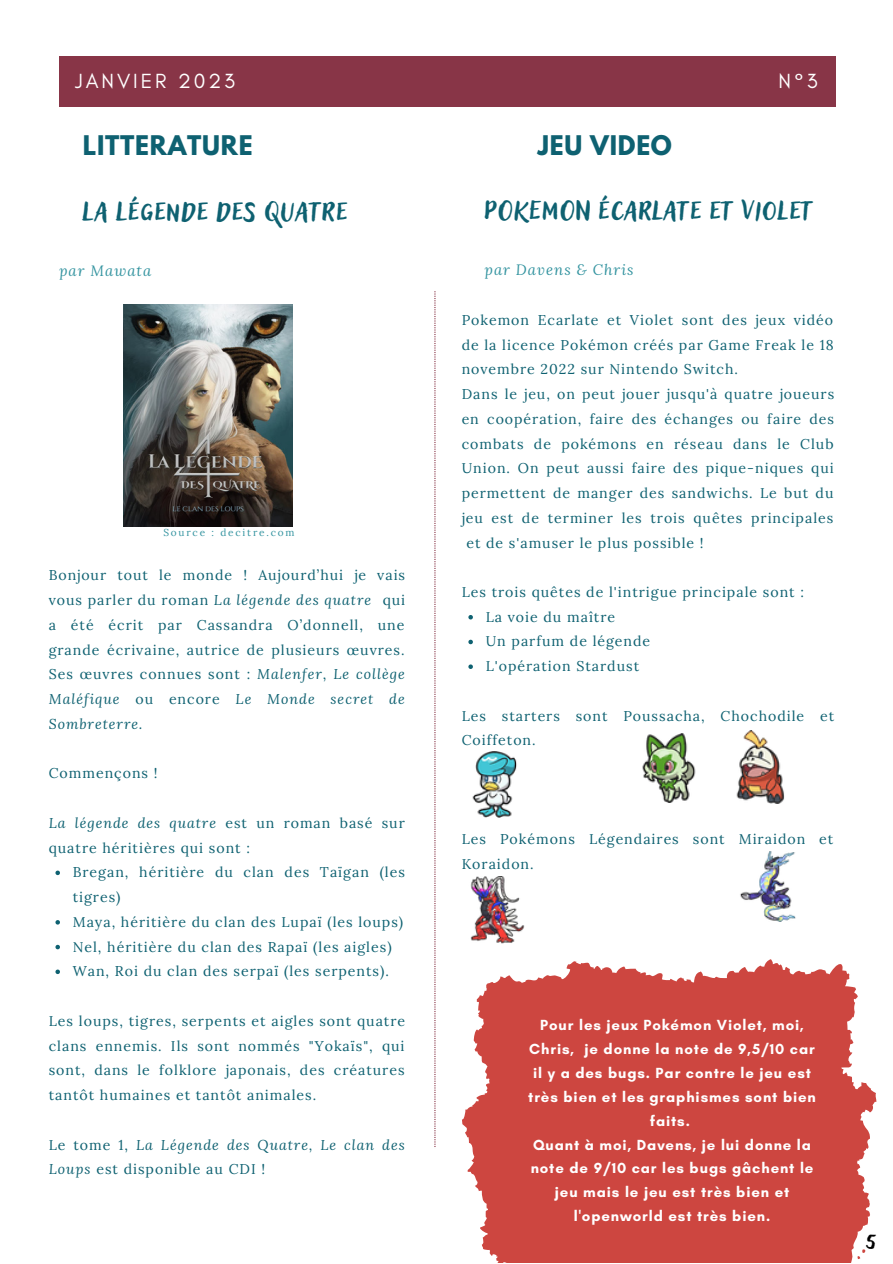
<style>
.page{position:relative;width:893px;height:1264px;background:#fff}
.page>*{position:absolute;margin:0;border:0;box-sizing:border-box;transform-origin:0 0}
.t1{font:34.8px "Adlery Pro Blockletter";letter-spacing:.03em;color:#0e6171}
.t2{font:30px "Adlery Pro Blockletter";color:#000}
.t3{font:700 24px "League Spartan";letter-spacing:.03em;color:#0e6171}
.t4{font:20.85px "Glacial Indifference";letter-spacing:.14em;color:#fff}
.t5{font:700 15px/23.9px "Glacial Indifference";letter-spacing:.06em;color:#fff;text-align:center}
.t6{font:italic 14.85px "Lora";letter-spacing:.07em;color:#3494a0}
.t7{font:14.1px/24.8px "Lora";letter-spacing:.07em;color:#0e6171}
.t8{font:italic 14.1px/24.8px "Lora";letter-spacing:.07em;color:#0e6171}
.t9{font:10.05px "Lora";letter-spacing:.18em;color:#3494a0}
.s1{font-style:italic}
.s2{font-style:normal}
</style>
<div class="page">
<div style="left:59px;top:56px;width:776px;height:51px;background:#883547"></div>
<svg style="left:434px;top:291px;width:1px;height:856px"></svg>
<svg style="left:462px;top:959px;width:414px;height:303px;fill:#cd4640"></svg>
<svg style="left:468px;top:615px;width:5px;height:4px"></svg>
<svg style="left:468px;top:639px;width:5px;height:5px"></svg>
<svg style="left:468px;top:664px;width:5px;height:5px"></svg>
<img style="left:736px;top:730px;width:49px;height:73px">
<img style="left:740px;top:851px;width:56px;height:71px">
<img style="left:470px;top:876px;width:55px;height:67px">
<img style="left:642px;top:733px;width:54px;height:69px">
<img style="left:472px;top:751px;width:45px;height:66px">
<img style="left:124px;top:305px;width:169px;height:221px">
<svg style="left:55px;top:870px;width:5px;height:5px"></svg>
<svg style="left:55px;top:920px;width:5px;height:4px"></svg>
<svg style="left:55px;top:944px;width:5px;height:5px"></svg>
<svg style="left:55px;top:969px;width:5px;height:5px"></svg>
<h3 class="t4" style="left:75px;top:68px;width:161px">JANVIER 2023</h3>
<h3 class="t4" style="left:778px;top:68px;width:40px">N°3</h3>
<h3 class="t3" style="left:83px;top:133px;width:171px">LITTERATURE</h3>
<h3 class="t3" style="left:538px;top:133px;width:136px">JEU VIDEO</h3>
<h1 class="t1" style="left:484px;top:187px;width:330px">POKEMON écarlate et violet</h1>
<h1 class="t1" style="left:83px;top:187px;width:266px">La Légende des Quatre</h1>
<p class="t6" style="left:59px;top:260px;width:94px">par Mawata</p>
<p class="t6" style="left:484px;top:260px;width:151px">par Davens &amp; Chris</p>
<p class="t9" style="left:163px;top:525px;width:133px">Source : decitre.com</p>
<p class="t7" style="left:49px;top:563px;width:358px;text-align:justify">Bonjour tout le monde ! Aujourd’hui je vais vous parler du roman <span class="s1">La légende des quatre</span> qui a été écrit par Cassandra O’donnell, une grande écrivaine, autrice de plusieurs œuvres.<br>Ses œuvres connues sont : <span class="s1">Malenfer</span>, <span class="s1">Le collège Maléfique</span> ou encore <span class="s1">Le Monde secret de Sombreterre.</span></p>
<p class="t7" style="left:49px;top:760px;width:110px">Commençons !</p>
<p class="t7" style="left:49px;top:810px;width:357px"><span class="s1">La légende des quatre</span> est un roman basé sur quatre héritières qui sont :</p>
<p class="t7" style="left:73px;top:859px;width:334px">Bregan, héritière du clan des Taïgan (les tigres)<br>Maya, héritière du clan des Lupaï (les loups)<br>Nel, héritière du clan des Rapaï (les aigles)<br>Wan, Roi du clan des serpaï (les serpents).</p>
<p class="t7" style="left:49px;top:1008px;width:358px;text-align:justify">Les loups, tigres, serpents et aigles sont quatre clans ennemis. Ils sont nommés "Yokaïs", qui sont, dans le folklore japonais, des créatures tantôt humaines et tantôt animales.</p>
<p class="t8" style="left:49px;top:1131px;width:357px"><span class="s2">Le tome 1,</span> La Légende des Quatre, Le clan des<br>Loups <span class="s2">est disponible au CDI !</span></p>
<p class="t7" style="left:461px;top:307px;width:373px">Pokemon Ecarlate et Violet sont des jeux vidéo</p>
<p class="t7" style="left:461px;top:332px;width:373px">de la licence Pokémon créés par Game Freak le 18</p>
<p class="t7" style="left:461px;top:357px;width:278px">novembre 2022 sur Nintendo Switch.</p>
<p class="t7" style="left:461px;top:381px;width:374px">Dans le jeu, on peut jouer jusqu'à quatre joueurs</p>
<p class="t7" style="left:461px;top:406px;width:374px">en coopération, faire des échanges ou faire des</p>
<p class="t7" style="left:461px;top:431px;width:373px">combats de pokémons en réseau dans le Club</p>
<p class="t7" style="left:461px;top:456px;width:373px">Union. On peut aussi faire des pique-niques qui</p>
<p class="t7" style="left:461px;top:480px;width:373px">permettent de manger des sandwichs. Le but du</p>
<p class="t7" style="left:461px;top:505px;width:373px">jeu est de terminer les trois quêtes principales</p>
<p class="t7" style="left:466px;top:530px;width:239px">et de s'amuser le plus possible !</p>
<p class="t7" style="left:461px;top:579px;width:344px">Les trois quêtes de l'intrigue principale sont :</p>
<p class="t7" style="left:485px;top:604px;width:166px">La voie du maître<br>Un parfum de légende<br>L'opération Stardust</p>
<p class="t7" style="left:461px;top:703px;width:374px">Les starters sont Poussacha, Chochodile et<br>Coiffeton.</p>
<p class="t7" style="left:461px;top:826px;width:373px">Les Pokémons Légendaires sont Miraidon et<br>Koraidon.</p>
<p class="t5" style="left:528px;top:1013px;width:289px">Pour les jeux Pokémon Violet, moi,<br>Chris, je donne la note de 9,5/10 car il y a des bugs. Par contre le jeu est très bien et les graphismes sont bien faits.<br>Quant à moi, Davens, je lui donne la note de 9/10 car les bugs gâchent le jeu mais le jeu est très bien et l'openworld est très bien.</p>
<h2 class="t2" style="left:865px;top:1221px;width:11px">5</h2>
</div>
